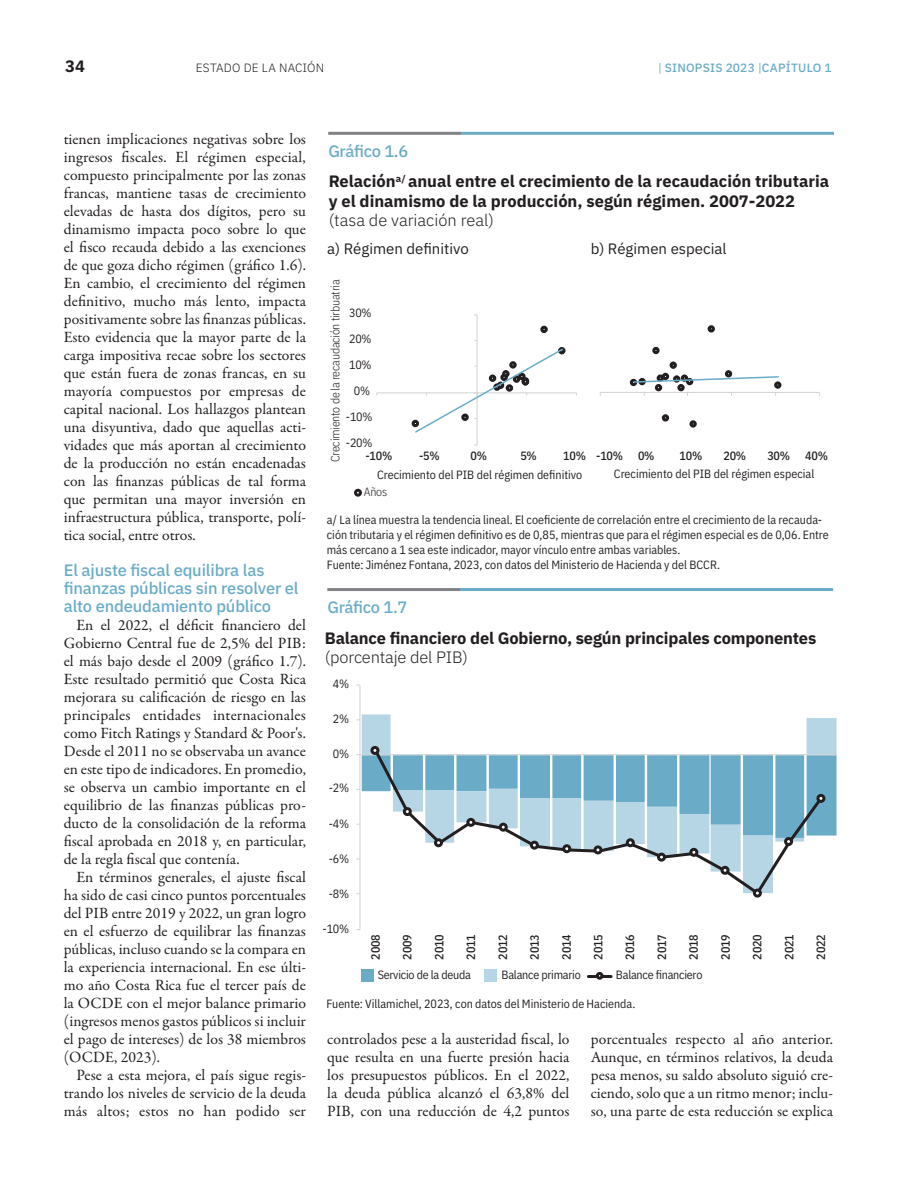
<style>
.page{position:relative;width:918px;height:1188px;background:#fff}
.page>*{position:absolute;margin:0;border:0;box-sizing:border-box;transform-origin:0 0}
.t1{font:700 16.5px/30.9px "IBM Plex Sans";color:#231f20}
.t2{font:500 16.5px/18px "IBM Plex Sans";letter-spacing:-.01em;color:#6aacc8}
.t3{font:300 16.5px "IBM Plex Sans";letter-spacing:-.005em;color:#231f20}
.t4{font:15.75px/18px "Garamond Premr Pro";color:#231f20;text-align:justify}
.t5{font:15px "IBM Plex Sans";color:#231f20}
.t6{font:12px/15px "IBM Plex Sans Cond";color:#231f20}
.t7{font:500 12px "IBM Plex Sans Cond";letter-spacing:-.02em;color:#231f20}
.t8{font:12px "IBM Plex Sans Cond";letter-spacing:-.02em;color:#231f20}
.t9{font:300 12px "IBM Plex Sans Cond";letter-spacing:-.02em;color:#231f20}
.t10{font:500 12px "IBM Plex Sans";letter-spacing:.02em;color:#6aacc8}
.t11{font:300 12px "IBM Plex Sans";letter-spacing:.015em;color:#231f20}
.s1{font-weight:400}
.s2{font-weight:500;color:#6aacc8}
</style>
<div class="page">
<hr style="left:328px;top:132px;width:133px;height:3px;background:#808285">
<hr style="left:461px;top:132px;width:373px;height:3px;background:#6aacc8">
<hr style="left:477px;top:315px;width:1px;height:130px;background:#d1d2d4">
<hr style="left:377px;top:392px;width:199px;height:1px;background:#d1d2d4">
<div style="left:558px;top:347px;width:8px;height:7px;border:3px solid #231f20;border-radius:50%"></div>
<div style="left:412px;top:420px;width:7px;height:7px;border:3px solid #231f20;border-radius:50%"></div>
<div style="left:540px;top:326px;width:8px;height:7px;border:3px solid #231f20;border-radius:50%"></div>
<svg style="left:413px;top:347px;width:151px;height:87px"></svg>
<div style="left:354px;top:489px;width:8px;height:8px;border:3px solid #231f20;border-radius:50%"></div>
<hr style="left:600px;top:392px;width:220px;height:1px;background:#d1d2d4">
<div style="left:652px;top:347px;width:8px;height:7px;border:3px solid #231f20;border-radius:50%"></div>
<div style="left:662px;top:414px;width:7px;height:8px;border:3px solid #231f20;border-radius:50%"></div>
<div style="left:630px;top:379px;width:7px;height:7px;border:3px solid #231f20;border-radius:50%"></div>
<div style="left:670px;top:362px;width:7px;height:7px;border:3px solid #231f20;border-radius:50%"></div>
<div style="left:774px;top:381px;width:7px;height:8px;border:3px solid #231f20;border-radius:50%"></div>
<div style="left:689px;top:420px;width:8px;height:8px;border:3px solid #231f20;border-radius:50%"></div>
<div style="left:708px;top:325px;width:7px;height:8px;border:3px solid #231f20;border-radius:50%"></div>
<svg style="left:631px;top:363px;width:149px;height:33px"></svg>
<hr style="left:327px;top:588px;width:133px;height:3px;background:#808285">
<hr style="left:460px;top:588px;width:373px;height:3px;background:#6aacc8">
<svg style="left:362px;top:714px;width:475px;height:33px"></svg>
<hr style="left:360px;top:685px;width:1px;height:245px;background:#d1d2d4">
<svg style="left:702px;top:860px;width:78px;height:34px"></svg>
<div style="left:370px;top:746px;width:9px;height:9px;border:3px solid #231f20;border-radius:50%"></div>
<div style="left:657px;top:853px;width:9px;height:9px;border:3px solid #231f20;border-radius:50%"></div>
<div style="left:721px;top:866px;width:9px;height:9px;border:3px solid #231f20;border-radius:50%"></div>
<div style="left:753px;top:889px;width:9px;height:9px;border:3px solid #231f20;border-radius:50%"></div>
<svg style="left:356px;top:747px;width:481px;height:113px"></svg>
<div style="left:816px;top:794px;width:9px;height:9px;border:3px solid #231f20;border-radius:50%"></div>
<hr style="left:588px;top:975px;width:23px;height:3px;background:#231f20">
<div style="left:596px;top:972px;width:8px;height:8px;border:3px solid #231f20;border-radius:50%"></div>
<div style="left:485px;top:969px;width:12px;height:13px;background:#b6d5e5"></div>
<div style="left:361px;top:969px;width:13px;height:13px;background:#6aacc8"></div>
<p class="t1" style="left:65px;top:49px;width:21px">34</p>
<p class="t11" style="left:196px;top:59px;width:130px">ESTADO DE LA NACIÓN</p>
<p class="t10" style="left:658px;top:59px;width:175px"><span class="s1">|</span> SINOPSIS 2023 <span class="s1">|</span>CAPÍTULO 1</p>
<p class="t4" style="left:64px;top:130px;width:244px">tienen implicaciones negativas sobre los ingresos fiscales. El régimen especial, compuesto principalmente por las zonas francas, mantiene tasas de crecimiento elevadas de hasta dos dígitos, pero su dinamismo impacta poco sobre lo que el fisco recauda debido a las exenciones de que goza dicho régimen (gráfico 1.6).<br>En cambio, el crecimiento del régimen definitivo, mucho más lento, impacta positivamente sobre las finanzas públicas.<br>Esto evidencia que la mayor parte de la carga impositiva recae sobre los sectores que están fuera de zonas francas, en su mayoría compuestos por empresas de capital nacional. Los hallazgos plantean una disyuntiva, dado que aquellas acti&shy;vidades que más aportan al crecimiento de la producción no están encadenadas con las finanzas públicas de tal forma que permitan una mayor inversión en infraestructura pública, transporte, polí&shy;tica social, entre otros.</p>
<p class="t2" style="left:64px;top:560px;width:236px">El ajuste fiscal equilibra las finanzas públicas sin resolver el alto endeudamiento público</p>
<p class="t4" style="left:64px;top:616px;width:244px;text-indent:13px">En el 2022, el déficit financiero del Gobierno Central fue de 2,5% del PIB: el más bajo desde el 2009 (gráfico 1.7).<br>Este resultado permitió que Costa Rica mejorara su calificación de riesgo en las principales entidades internacionales como Fitch Ratings y Standard &amp; Poor's.<br>Desde el 2011 no se observaba un avance en este tipo de indicadores. En promedio, se observa un cambio importante en el equilibrio de las finanzas públicas pro&shy;ducto de la consolidación de la reforma fiscal aprobada en 2018 y, en particular, de la regla fiscal que contenía.</p>
<p class="t4" style="left:64px;top:868px;width:244px;text-indent:13px">En términos generales, el ajuste fiscal ha sido de casi cinco puntos porcentuales del PIB entre 2019 y 2022, un gran logro en el esfuerzo de equilibrar las finanzas públicas, incluso cuando se la compara en la experiencia internacional. En ese últi&shy;mo año Costa Rica fue el tercer país de la OCDE con el mejor balance primario (ingresos menos gastos públicos si incluir el pago de intereses) de los 38 miembros (OCDE, 2023).</p>
<p class="t4" style="left:64px;top:1066px;width:244px;text-indent:13px">Pese a esta mejora, el país sigue regis&shy;trando los niveles de servicio de la deuda más altos; estos no han podido ser</p>
<p class="t1" style="left:328px;top:134px;width:502px"><span class="s2">Gráfico 1.6<br></span>Relación<sup>a/</sup> anual entre el crecimiento de la recaudación tributaria</p>
<p class="t1" style="left:329px;top:184px;width:468px">y el dinamismo de la producción, según régimen. 2007-2022</p>
<p class="t3" style="left:329px;top:208px;width:167px">(tasa de variación real)</p>
<p class="t5" style="left:327px;top:237px;width:143px">a) Régimen definitivo</p>
<p class="t5" style="left:591px;top:237px;width:137px">b) Régimen especial</p>
<p class="t9" style="left:326px;top:462px;width:184px;rotate:-90deg">Crecimiento de la recaudación tirbuatria</p>
<p class="t6" style="left:349px;top:304px;width:24px">30%</p>
<p class="t6" style="left:349px;top:330px;width:24px">20%</p>
<p class="t6" style="left:349px;top:357px;width:24px">10%</p>
<p class="t6" style="left:354px;top:382px;width:18px">0%</p>
<p class="t6" style="left:346px;top:408px;width:28px">-10%</p>
<p class="t6" style="left:346px;top:435px;width:28px">-20%</p>
<p class="t7" style="left:365px;top:446px;width:28px">-10%</p>
<p class="t7" style="left:419px;top:446px;width:22px">-5%</p>
<p class="t7" style="left:471px;top:446px;width:18px">0%</p>
<p class="t7" style="left:520px;top:446px;width:18px">5%</p>
<p class="t7" style="left:563px;top:446px;width:24px">10%</p>
<p class="t6" style="left:377px;top:466px;width:207px">Crecimiento del PIB del régimen definitivo</p>
<p class="t9" style="left:364px;top:483px;width:25px">Años</p>
<p class="t7" style="left:596px;top:446px;width:60px">-10% 0%</p>
<p class="t7" style="left:680px;top:446px;width:24px">10%</p>
<p class="t7" style="left:724px;top:446px;width:24px">20%</p>
<p class="t7" style="left:767px;top:446px;width:24px">30%</p>
<p class="t7" style="left:805px;top:446px;width:24px">40%</p>
<p class="t6" style="left:614px;top:465px;width:202px">Crecimiento del PIB del régimen especial</p>
<p class="t6" style="left:327px;top:511px;width:503px">a/ La línea muestra la tendencia lineal. El coeficiente de correlación entre el crecimiento de la recauda&shy;ción tributaria y el régimen definitivo es de 0,85, mientras que para el régimen especial es de 0,06. Entre más cercano a 1 sea este indicador, mayor vínculo entre ambas variables.<br>Fuente: Jiménez Fontana, 2023, con datos del Ministerio de Hacienda y del BCCR.</p>
<p class="t2" style="left:327px;top:597px;width:81px">Gráfico 1.7</p>
<p class="t1" style="left:325px;top:621px;width:493px">Balance financiero del Gobierno, según principales componentes</p>
<p class="t3" style="left:325px;top:645px;width:145px">(porcentaje del PIB)</p>
<p class="t6" style="left:333px;top:675px;width:18px">4%</p>
<p class="t6" style="left:333px;top:710px;width:18px">2%</p>
<p class="t6" style="left:333px;top:745px;width:18px">0%</p>
<p class="t6" style="left:329px;top:780px;width:22px">-2%</p>
<p class="t6" style="left:329px;top:816px;width:22px">-4%</p>
<p class="t6" style="left:329px;top:850px;width:22px">-6%</p>
<p class="t6" style="left:329px;top:885px;width:22px">-8%</p>
<p class="t6" style="left:323px;top:920px;width:28px">-10%</p>
<p class="t7" style="left:366px;top:960px;width:27px;rotate:-90deg">2008</p>
<p class="t7" style="left:398px;top:960px;width:27px;rotate:-90deg">2009</p>
<p class="t7" style="left:430px;top:960px;width:27px;rotate:-90deg">2010</p>
<p class="t7" style="left:462px;top:960px;width:27px;rotate:-90deg">2011</p>
<p class="t7" style="left:493px;top:960px;width:27px;rotate:-90deg">2012</p>
<p class="t7" style="left:525px;top:960px;width:27px;rotate:-90deg">2013</p>
<p class="t7" style="left:557px;top:960px;width:27px;rotate:-90deg">2014</p>
<p class="t7" style="left:589px;top:960px;width:27px;rotate:-90deg">2015</p>
<p class="t7" style="left:621px;top:960px;width:27px;rotate:-90deg">2016</p>
<p class="t7" style="left:652px;top:960px;width:27px;rotate:-90deg">2017</p>
<p class="t7" style="left:684px;top:960px;width:27px;rotate:-90deg">2018</p>
<p class="t7" style="left:716px;top:960px;width:27px;rotate:-90deg">2019</p>
<p class="t7" style="left:748px;top:960px;width:27px;rotate:-90deg">2020</p>
<p class="t7" style="left:780px;top:960px;width:27px;rotate:-90deg">2021</p>
<p class="t7" style="left:812px;top:960px;width:27px;rotate:-90deg">2022</p>
<p class="t8" style="left:378px;top:966px;width:95px">Servicio de la deuda</p>
<p class="t8" style="left:502px;top:966px;width:81px">Balance primario</p>
<p class="t8" style="left:616px;top:966px;width:88px">Balance financiero</p>
<p class="t6" style="left:326px;top:996px;width:311px">Fuente: Villamichel, 2023, con datos del Ministerio de Hacienda.</p>
<p class="t4" style="left:327px;top:1030px;width:244px">controlados pese a la austeridad fiscal, lo que resulta en una fuerte presión hacia los presupuestos públicos. En el 2022, la deuda pública alcanzó el 63,8% del PIB, con una reducción de 4,2 puntos</p>
<p class="t4" style="left:591px;top:1030px;width:244px">porcentuales respecto al año anterior.<br>Aunque, en términos relativos, la deuda pesa menos, su saldo absoluto siguió cre&shy;ciendo, solo que a un ritmo menor; inclu&shy;so, una parte de esta reducción se explica</p>
</div>
